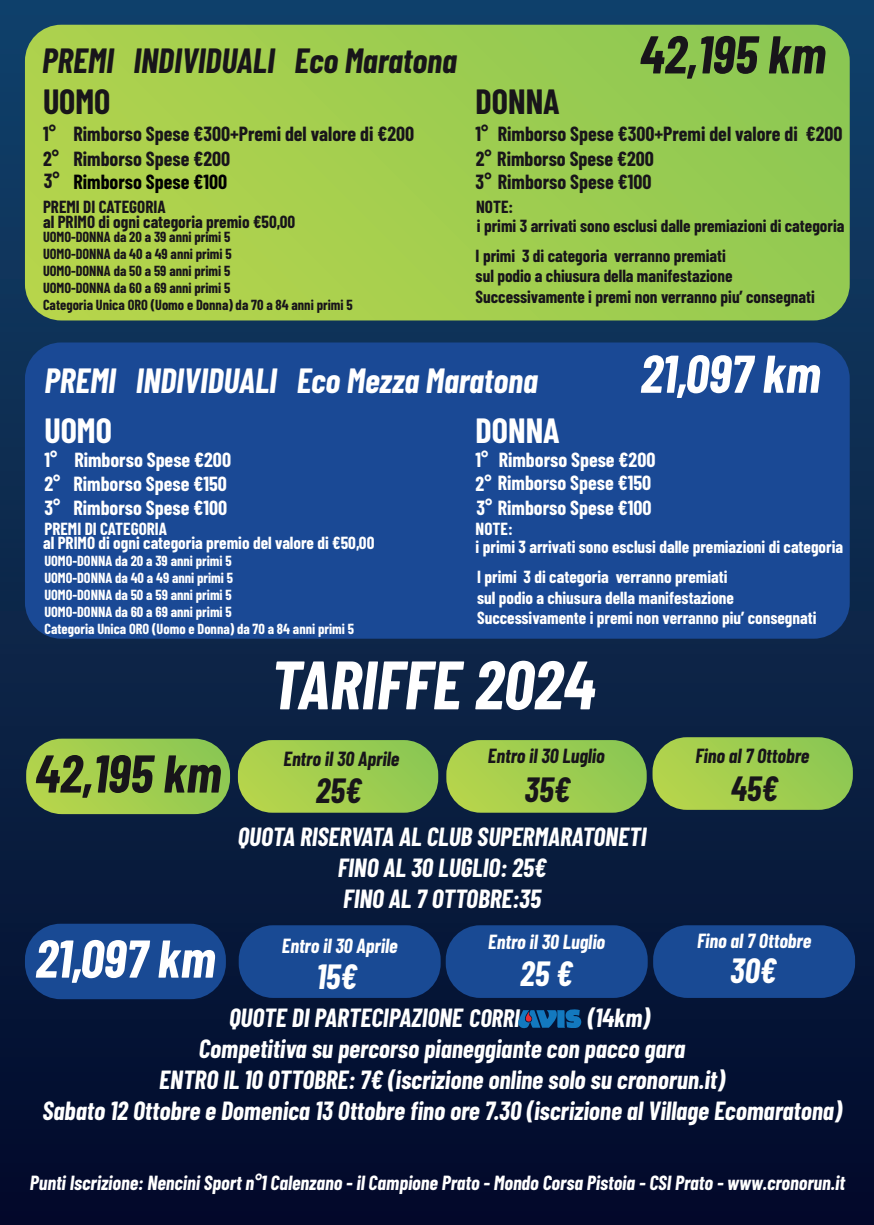
<style>
.page{position:relative;width:874px;height:1225px;background:#fff}
.page>*{position:absolute;margin:0;border:0;box-sizing:border-box;transform-origin:0 0}
.t1{font:italic 700 68.4px "Barlow Condensed";color:#fff}
.t2{font:italic 700 53px "Barlow Condensed";color:#18151a}
.t3{font:italic 700 53px "Barlow Condensed";color:#fff}
.t4{font:italic 700 34.2px "Barlow Condensed";color:#fff}
.t5{font:italic 700 34.2px "Barlow Condensed";color:#18151a}
.t6{font:700 34.2px "Barlow Condensed";color:#18151a}
.t7{font:700 34.2px "Barlow Condensed";color:#fff}
.t8{font:italic 700 25.6px/30.8px "Barlow Condensed";color:#fff;text-align:center}
.t9{font:italic 700 20px "Barlow Condensed";color:#fff}
.t10{font:700 20px/23.8px "Barlow Condensed";color:#18151a}
.t11{font:700 20px/24px "Barlow Condensed";color:#fff}
.t12{font:italic 700 20px "Barlow Condensed";color:#18151a}
.t13{font:700 20px "Barlow Condensed";color:#000001}
.t14{font:700 17px/20.6px "Barlow Condensed";color:#fff}
.t15{font:700 17px/20.6px "Barlow Condensed";color:#18151a}
.t16{font:700 14.2px/17px "Barlow Condensed";color:#18151a}
.t17{font:700 14.2px/17px "Barlow Condensed";color:#fff}
.s1{font-size:24.6px}
</style>
<div class="page">
<div style="left:1px;top:0;width:872px;height:1224px;background:linear-gradient(to bottom,#15456b,#030a2a)"></div>
<div style="left:25px;top:342px;width:824px;height:296px;background:#1a4995;border-radius:36px"></div>
<svg style="left:25px;top:25px;width:824px;height:295px"></svg>
<svg style="left:26px;top:738px;width:204px;height:76px"></svg>
<div style="left:25px;top:923px;width:201px;height:76px;background:#194a94;border-radius:36px"></div>
<svg style="left:446px;top:740px;width:200px;height:72px"></svg>
<svg style="left:238px;top:740px;width:200px;height:72px"></svg>
<svg style="left:652px;top:737px;width:200px;height:73px"></svg>
<div style="left:445px;top:925px;width:202px;height:73px;background:#194a94;border-radius:34px"></div>
<div style="left:238px;top:925px;width:202px;height:73px;background:#194a94;border-radius:34px"></div>
<div style="left:652px;top:925px;width:202px;height:73px;background:#194a94;border-radius:34px"></div>
<svg style="left:518px;top:1008px;width:63px;height:20px"></svg>
<h3 class="t5" style="left:42px;top:37px;width:416px">PREMI INDIVIDUALI Eco Maratona</h3>
<h3 class="t6" style="left:43px;top:78px;width:69px">UOMO</h3>
<p class="t10" style="left:73px;top:121px;width:342px">Rimborso Spese €300+Premi del valore di €200</p>
<p class="t13" style="left:73px;top:167px;width:155px">Rimborso Spese €100</p>
<p class="t10" style="left:43px;top:120px;width:17px;line-height:24.6px">1°<br>2°</p>
<p class="t10" style="left:44px;top:167px;width:17px">3°</p>
<p class="t10" style="left:73px;top:146px;width:158px">Rimborso Spese €200</p>
<p class="t15" style="left:43px;top:198px;width:253px;line-height:15.8px">PREMI DI CATEGORIA<br>al PRIMO di ogni categoria premio €50,00</p>
<p class="t16" style="left:43px;top:228px;width:311px">UOMO-DONNA da 20 a 39 anni primi 5<br>UOMO-DONNA da 40 a 49 anni primi 5<br>UOMO-DONNA da 50 a 59 anni primi 5<br>UOMO-DONNA da 60 a 69 anni primi 5<br>Categoria Unica ORO (Uomo e Donna) da 70 a 84 anni primi 5</p>
<h2 class="t2" style="left:639px;top:17px;width:188px">42,195 km</h2>
<h3 class="t6" style="left:475px;top:78px;width:86px">DONNA</h3>
<p class="t10" style="left:475px;top:121px;width:180px">1°<br>2° Rimborso Spese €200<br>3° Rimborso Spese €100</p>
<p class="t10" style="left:497px;top:121px;width:346px">Rimborso Spese €300+Premi del valore di €200</p>
<p class="t15" style="left:476px;top:195px;width:39px">NOTE:</p>
<p class="t15" style="left:475px;top:244px;width:340px">I primi 3 di categoria verranno premiati<br>sul podio a chiusura della manifestazione<br>Successivamente i premi non verranno piu’ consegnati</p>
<p class="t15" style="left:476px;top:215px;width:369px">i primi 3 arrivati sono esclusi dalle premiazioni di categoria</p>
<h3 class="t4" style="left:44px;top:356px;width:494px">PREMI INDIVIDUALI Eco Mezza Maratona</h3>
<h2 class="t3" style="left:640px;top:336px;width:181px">21,097 km</h2>
<h3 class="t7" style="left:44px;top:406px;width:69px">UOMO</h3>
<p class="t11" style="left:44px;top:446px;width:17px">1°<br>2°<br>3°</p>
<h3 class="t7" style="left:475px;top:406px;width:86px">DONNA</h3>
<p class="t11" style="left:73px;top:446px;width:159px">Rimborso Spese €200<br>Rimborso Spese €150<br>Rimborso Spese €100</p>
<p class="t11" style="left:475px;top:446px;width:177px">1°<br>2° Rimborso Spese €150<br>3° Rimborso Spese €100</p>
<p class="t11" style="left:498px;top:446px;width:158px">Rimborso Spese €200</p>
<p class="t14" style="left:43px;top:521px;width:333px;line-height:14.4px">PREMI DI CATEGORIA<br>al PRIMO di ogni categoria premio del valore di €50,00</p>
<p class="t17" style="left:44px;top:551px;width:311px">UOMO-DONNA da 20 a 39 anni primi 5<br>UOMO-DONNA da 40 a 49 anni primi 5<br>UOMO-DONNA da 50 a 59 anni primi 5<br>UOMO-DONNA da 60 a 69 anni primi 5<br>Categoria Unica ORO (Uomo e Donna) da 70 a 84 anni primi 5</p>
<p class="t14" style="left:475px;top:519px;width:369px;line-height:18px">NOTE:<br>i primi 3 arrivati sono esclusi dalle premiazioni di categoria</p>
<p class="t14" style="left:477px;top:565px;width:340px">I primi 3 di categoria verranno premiati<br>sul podio a chiusura della manifestazione<br>Successivamente i premi non verranno piu’ consegnati</p>
<h2 class="t2" style="left:35px;top:736px;width:188px">42,195 km</h2>
<h2 class="t3" style="left:35px;top:921px;width:181px">21,097 km</h2>
<h1 class="t1" style="left:270px;top:636px;width:326px">TARIFFE 2024</h1>
<p class="t12" style="left:283px;top:745px;width:117px">Entro il 30 Aprile</p>
<p class="t12" style="left:487px;top:742px;width:118px">Entro il 30 Luglio</p>
<p class="t12" style="left:695px;top:742px;width:115px">Fino al 7 Ottobre</p>
<h3 class="t5" style="left:316px;top:766px;width:47px">25€</h3>
<h3 class="t5" style="left:524px;top:765px;width:47px">35€</h3>
<h3 class="t5" style="left:730px;top:764px;width:49px">45€</h3>
<p class="t8" style="left:238px;top:820px;width:410px">QUOTA RISERVATA AL CLUB SUPERMARATONETI<br>FINO AL 30 LUGLIO: 25€<br>FINO AL 7 OTTOBRE:35</p>
<p class="t9" style="left:282px;top:932px;width:117px">Entro il 30 Aprile</p>
<h3 class="t4" style="left:316px;top:952px;width:42px">15€</h3>
<p class="t9" style="left:488px;top:927px;width:118px">Entro il 30 Luglio</p>
<h3 class="t4" style="left:520px;top:949px;width:54px">25 €</h3>
<p class="t9" style="left:696px;top:927px;width:115px">Fino al 7 Ottobre</p>
<h3 class="t4" style="left:729px;top:946px;width:48px">30€</h3>
<p class="t8" style="left:229px;top:1001px;width:292px">QUOTE DI PARTECIPAZIONE <span class="s1">CORRI</span></p>
<p class="t8" style="left:587px;top:1001px;width:64px">(14km)</p>
<p class="t8" style="left:199px;top:1032px;width:487px">Competitiva su percorso pianeggiante con pacco gara</p>
<p class="t8" style="left:159px;top:1062px;width:567px">ENTRO IL 10 OTTOBRE: 7€ (iscrizione online solo su cronorun.it)</p>
<p class="t8" style="left:42px;top:1093px;width:800px">Sabato 12 Ottobre e Domenica 13 Ottobre fino ore 7.30 (iscrizione al Village Ecomaratona)</p>
<p class="t9" style="left:30px;top:1169px;width:816px">Punti Iscrizione: Nencini Sport n°1 Calenzano - il Campione Prato - Mondo Corsa Pistoia - CSI Prato - www.cronorun.it</p>
</div>
